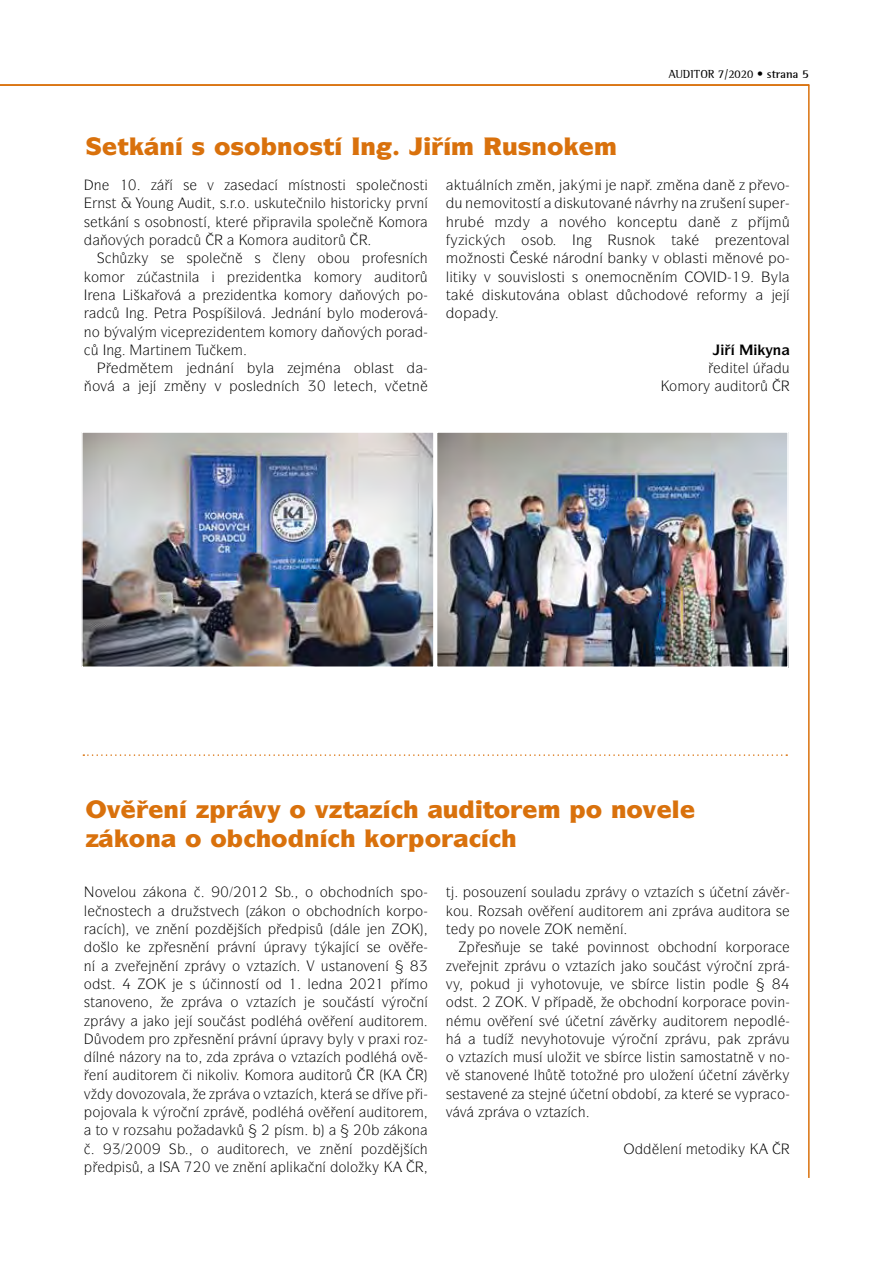
<style>
.page{position:relative;width:893px;height:1263px;background:#fff}
.page>*{position:absolute;margin:0;border:0;box-sizing:border-box;transform-origin:0 0}
.t1{font:900 24px "Itc Symbol CE";color:#d9710c}
.t2{font:14.25px "Itc Symbol CE";color:#000}
.t3{font:700 14.25px "Itc Symbol CE";color:#000}
.t4{font:12px "Rotis Semiserif";color:#000}
.s1{font-weight:700}
</style>
<div class="page">
<hr style="left:0;top:84px;width:809px;height:2px;background:#d9710c">
<hr style="left:808px;top:85px;width:2px;height:1093px;background:#d9710c">
<img style="left:84px;top:434px;width:348px;height:231px">
<div style="left:81px;top:431px;width:354px;height:237px;border:2px solid #fff"></div>
<img style="left:439px;top:434px;width:347px;height:231px">
<div style="left:436px;top:431px;width:353px;height:237px;border:2px solid #fff"></div>
<svg style="left:83px;top:754px;width:704px;height:2px"></svg>
<h1 class="t1" style="left:117px;top:133px;width:260px">▼ ■ ▲ □▲□ ■□▲▼ ■</h1>
<h1 class="t1" style="left:502px;top:133px;width:63px">◆▲■□</h1>
<p class="t4" style="left:669px;top:66px;width:141px">AUDITOR 7/2020 <span class="s1">• strana 5</span></p>
<p class="t2" style="left:94px;top:177px;width:9px">■</p>
<p class="t2" style="left:304px;top:177px;width:122px">▲▼■□▲▼ ▲ □● ■□▲▼</p>
<p class="t2" style="left:97px;top:195px;width:21px">■▲▼</p>
<p class="t2" style="left:142px;top:195px;width:26px">□◆■</p>
<p class="t2" style="left:187px;top:195px;width:176px">◆ ▼ ▲ □ ◆▲ ◆▼ ■●□ ▲▼□</p>
<p class="t2" style="left:84px;top:214px;width:121px">▲ ▼ ■ ▲ □▲□ ■□▲▼</p>
<p class="t2" style="left:291px;top:214px;width:76px">❖● ▲ □● ■</p>
<p class="t2" style="left:300px;top:232px;width:34px">◆ ▼□</p>
<p class="t2" style="left:161px;top:250px;width:76px">▲ ▲□● ■</p>
<p class="t2" style="left:254px;top:250px;width:45px">▲ ●■</p>
<p class="t2" style="left:317px;top:250px;width:34px">□ □◆</p>
<p class="t2" style="left:375px;top:250px;width:36px">□ ▲■</p>
<p class="t2" style="left:166px;top:269px;width:28px">▲▼■ ●</p>
<p class="t2" style="left:382px;top:269px;width:34px">◆ ▼□</p>
<p class="t2" style="left:100px;top:287px;width:9px">■</p>
<p class="t2" style="left:237px;top:305px;width:20px">●□❖</p>
<p class="t2" style="left:343px;top:305px;width:39px">●□ □</p>
<p class="t2" style="left:106px;top:342px;width:9px">■</p>
<p class="t2" style="left:263px;top:360px;width:5px">●</p>
<p class="t2" style="left:325px;top:360px;width:70px">■ □●▲▼</p>
<p class="t2" style="left:191px;top:378px;width:92px">■ ❖ □▲● ■</p>
<p class="t2" style="left:307px;top:378px;width:44px">✓ ● ▼</p>
<p class="t2" style="left:385px;top:378px;width:37px">❖ ▼■</p>
<p class="t2" style="left:461px;top:177px;width:34px">▼◆ ●■</p>
<p class="t2" style="left:543px;top:177px;width:10px">■</p>
<p class="t2" style="left:620px;top:177px;width:10px">■</p>
<p class="t2" style="left:494px;top:195px;width:45px">□❖ ▼□▲▼</p>
<p class="t2" style="left:566px;top:195px;width:93px">▲ ◆▼□❖ ■ ■ ❖</p>
<p class="t2" style="left:681px;top:195px;width:84px">■ ◆■ ▲◆</p>
<p class="t2" style="left:559px;top:214px;width:83px">■□❖ □ □■</p>
<p class="t2" style="left:705px;top:214px;width:10px">■</p>
<p class="t2" style="left:521px;top:232px;width:25px">□▲□</p>
<p class="t2" style="left:576px;top:232px;width:73px">■ ◆▲■□</p>
<p class="t2" style="left:750px;top:232px;width:41px">■▼□❖ ●</p>
<p class="t2" style="left:458px;top:250px;width:45px">□ ■□▲▼</p>
<p class="t2" style="left:527px;top:250px;width:74px">▲ ■□■</p>
<p class="t2" style="left:624px;top:250px;width:82px">■ ❖□ ●▲▼</p>
<p class="t2" style="left:733px;top:250px;width:25px">■□❖</p>
<p class="t2" style="left:484px;top:269px;width:119px">❖ ▲□◆❖ ▲●□▲▼ ▲ □■</p>
<p class="t2" style="left:622px;top:269px;width:41px">□■■</p>
<p class="t2" style="left:778px;top:269px;width:5px">●</p>
<p class="t2" style="left:494px;top:287px;width:116px">▲ ◆▼□❖ ■ □ ● ▲▼</p>
<p class="t2" style="left:648px;top:287px;width:34px">□ □❖</p>
<p class="t2" style="left:722px;top:378px;width:34px">◆ ▼□</p>
<p class="t3" style="left:773px;top:342px;width:10px">■</p>
<h1 class="t1" style="left:253px;top:796px;width:103px">❖ □❖▼</h1>
<h1 class="t1" style="left:443px;top:796px;width:69px">◆ ▼□</h1>
<h1 class="t1" style="left:586px;top:796px;width:95px">□ ■□❖ ●</h1>
<h1 class="t1" style="left:129px;top:825px;width:100px">□■ □ □</h1>
<p class="t2" style="left:95px;top:884px;width:43px">□❖ ●□◆</p>
<p class="t2" style="left:84px;top:903px;width:47px">● ■□▲▼</p>
<p class="t2" style="left:185px;top:903px;width:34px">◆ ▲▼❖</p>
<p class="t2" style="left:270px;top:903px;width:46px">□■ □ □</p>
<p class="t2" style="left:136px;top:921px;width:51px">❖ ■■</p>
<p class="t2" style="left:378px;top:921px;width:9px">■</p>
<p class="t2" style="left:92px;top:939px;width:28px">□ ●□</p>
<p class="t2" style="left:176px;top:939px;width:31px">▲■ ■</p>
<p class="t2" style="left:367px;top:939px;width:38px">▲ □❖</p>
<p class="t2" style="left:212px;top:957px;width:54px">❖ □❖▼</p>
<p class="t2" style="left:321px;top:957px;width:109px">◆▲▼ ■□❖ ■ ▪ ✓</p>
<p class="t2" style="left:84px;top:976px;width:49px">□ ▲▼ ✔</p>
<p class="t2" style="left:190px;top:976px;width:86px">▲ ■■□▲▼ □</p>
<p class="t2" style="left:84px;top:994px;width:66px">▲▼ ■□❖ ■□</p>
<p class="t2" style="left:209px;top:994px;width:57px">❖ □❖▼</p>
<p class="t2" style="left:323px;top:994px;width:103px">▲□◆ ▲▼ ❖ □ ■</p>
<p class="t2" style="left:161px;top:1012px;width:119px">□ ▲□◆ ▲▼ □ ●</p>
<p class="t2" style="left:342px;top:1012px;width:58px">■ ◆ ▼□</p>
<p class="t2" style="left:162px;top:1031px;width:70px">□ ▲■ ■</p>
<p class="t2" style="left:309px;top:1031px;width:57px">❖ ● ❖</p>
<p class="t2" style="left:96px;top:1049px;width:104px">●■ ■ □ ■ ▼□</p>
<p class="t2" style="left:260px;top:1049px;width:50px">❖ □❖▼</p>
<p class="t2" style="left:97px;top:1067px;width:58px">■ ◆ ▼□</p>
<p class="t2" style="left:197px;top:1067px;width:86px">■ □●❖ □ □</p>
<p class="t2" style="left:306px;top:1067px;width:34px">◆ ▼□</p>
<p class="t2" style="left:84px;top:1086px;width:96px">❖ □❖□ □❖ ●</p>
<p class="t2" style="left:236px;top:1086px;width:47px">❖ □❖▼</p>
<p class="t2" style="left:92px;top:1104px;width:39px">□□❖ ●</p>
<p class="t2" style="left:153px;top:1104px;width:44px">❖ □■</p>
<p class="t2" style="left:231px;top:1104px;width:52px">❖ □ ●</p>
<p class="t2" style="left:343px;top:1104px;width:58px">■ ◆ ▼□</p>
<p class="t2" style="left:96px;top:1122px;width:99px">▼□ ❖□▲ ◆ □</p>
<p class="t2" style="left:340px;top:1122px;width:10px">▪</p>
<p class="t2" style="left:201px;top:1140px;width:58px">□ ◆▼□</p>
<p class="t2" style="left:297px;top:1140px;width:54px">❖ ■■</p>
<p class="t2" style="left:215px;top:1159px;width:49px">❖ ■■</p>
<p class="t2" style="left:286px;top:1159px;width:74px">● ■ □●□</p>
<p class="t2" style="left:446px;top:884px;width:137px">▼ □▲□◆ ■ ▲□◆● ◆</p>
<p class="t2" style="left:612px;top:884px;width:51px">❖ □❖▼</p>
<p class="t2" style="left:699px;top:884px;width:48px">▲ ▼■</p>
<p class="t2" style="left:453px;top:903px;width:56px">□◆ □ ▲</p>
<p class="t2" style="left:563px;top:903px;width:58px">■ ◆ ▼□</p>
<p class="t2" style="left:656px;top:903px;width:9px">■</p>
<p class="t2" style="left:699px;top:903px;width:84px">❖ ◆ ▼□ ▲</p>
<p class="t2" style="left:487px;top:921px;width:47px">□ ■□❖ ●</p>
<p class="t2" style="left:596px;top:939px;width:72px">□❖ ■■□▲▼ □</p>
<p class="t2" style="left:452px;top:957px;width:48px">❖ ■▼</p>
<p class="t2" style="left:531px;top:957px;width:54px">❖◆ □❖▼</p>
<p class="t2" style="left:639px;top:957px;width:111px">□ ▲□◆ ▲▼ ❖ □ ■</p>
<p class="t2" style="left:446px;top:976px;width:57px">❖ □ ◆</p>
<p class="t2" style="left:531px;top:976px;width:60px">❖ □▼□❖◆</p>
<p class="t2" style="left:676px;top:976px;width:115px">●▲▼■ □ ● ▪ ✔</p>
<p class="t2" style="left:446px;top:994px;width:29px">□ ▲▼</p>
<p class="t2" style="left:619px;top:994px;width:102px">□ □■ □□</p>
<p class="t2" style="left:759px;top:994px;width:28px">□❖■</p>
<p class="t2" style="left:446px;top:1012px;width:58px">■ ◆ □❖</p>
<p class="t2" style="left:522px;top:1012px;width:32px">■ ▲❖</p>
<p class="t2" style="left:670px;top:1012px;width:34px">◆ ▼□</p>
<p class="t2" style="left:734px;top:1012px;width:46px">■ □●</p>
<p class="t2" style="left:521px;top:1031px;width:75px">■ ❖ □▼□❖◆</p>
<p class="t2" style="left:612px;top:1031px;width:44px">❖ □■</p>
<p class="t2" style="left:446px;top:1049px;width:32px">□❖▼</p>
<p class="t2" style="left:525px;top:1049px;width:87px">◆▲ ◆●□ ▼ ❖ ▲</p>
<p class="t2" style="left:646px;top:1049px;width:42px">●▲▼■ ▲</p>
<p class="t2" style="left:706px;top:1049px;width:81px">□▲▼ ▼■ ❖ ■□</p>
<p class="t2" style="left:446px;top:1067px;width:166px">❖ ▲▼ ■□❖ ■ ● ▼ ▼□▼□ ■</p>
<p class="t2" style="left:637px;top:1067px;width:55px">□ ◆●□ ■</p>
<p class="t2" style="left:446px;top:1086px;width:56px">▲▲▼❖■</p>
<p class="t2" style="left:528px;top:1086px;width:32px">▲▼ ■</p>
<p class="t2" style="left:592px;top:1086px;width:55px">▼■ □ □</p>
<p class="t2" style="left:689px;top:1086px;width:54px">▼ ▲ ❖</p>
<p class="t2" style="left:505px;top:1104px;width:50px">❖ □❖▼</p>
</div>
